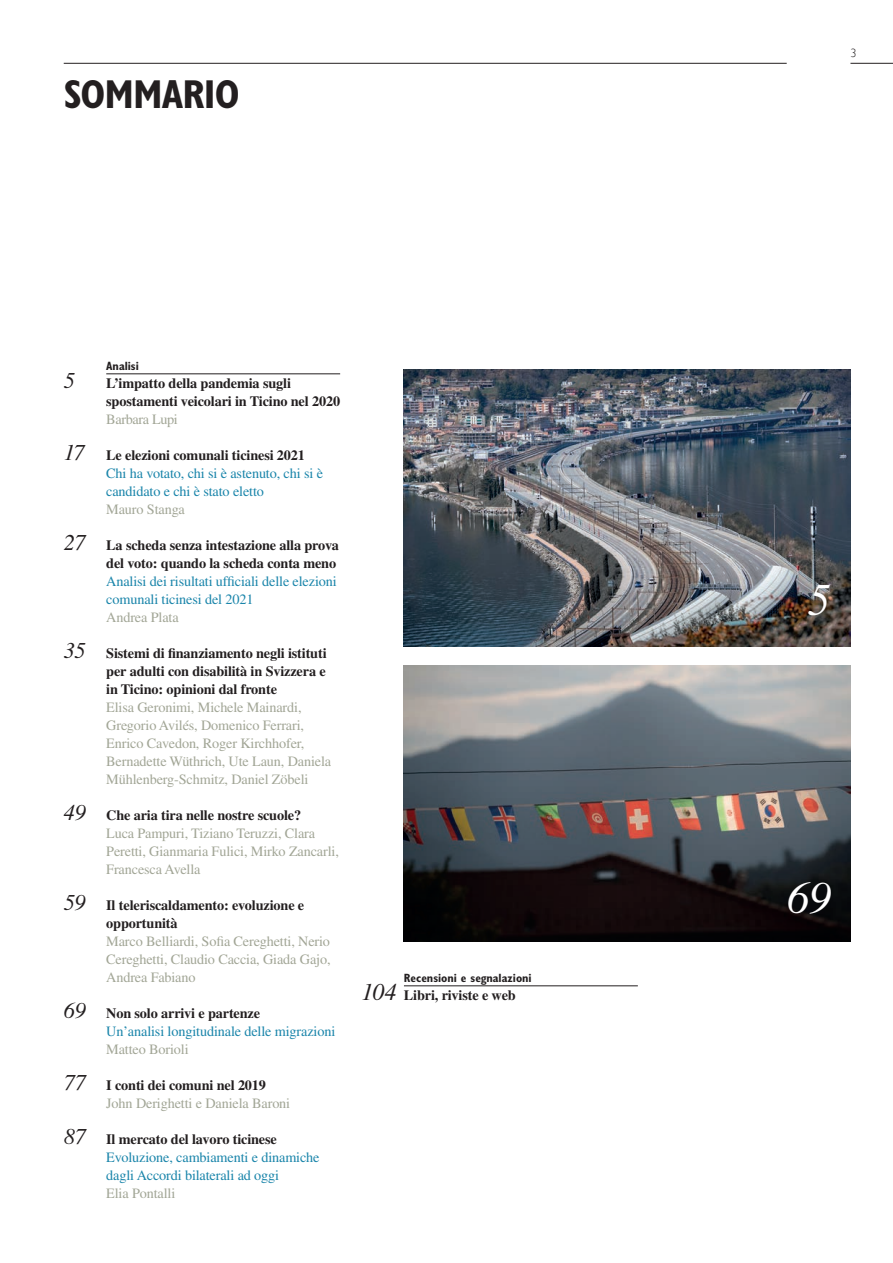
<style>
.page{position:relative;width:893px;height:1263px;background:#fff}
.page>*{position:absolute;margin:0;border:0;box-sizing:border-box;transform-origin:0 0}
.t1{font:italic 45px "Times LT Std";color:#fff}
.t2{font:700 condensed 40.5px "Gill Sans MT Std";letter-spacing:-.02em;color:#231f20}
.t3{font:italic 24px "Times LT Std";color:#231f20}
.t4{font:italic 22.5px "Times LT Std";letter-spacing:-.015em;color:#231f20}
.t5{font:14.25px/18px "Times LT Std";letter-spacing:-.01em;color:#a2a696}
.t6{font:700 14.25px/18px "Times LT Std";letter-spacing:-.01em;color:#231f20}
.t7{font:14.25px/18px "Times LT Std";letter-spacing:-.01em;color:#1a85aa}
.t8{font:700 condensed 12px "Gill Sans MT Std";color:#231f20}
.t9{font:300 12px "Gill Sans";color:#231f20}
</style>
<div class="page">
<hr style="left:64px;top:63px;width:723px;height:1px;background:#231f20">
<hr style="left:850px;top:63px;width:43px;height:1px;background:#231f20">
<hr style="left:106px;top:374px;width:234px;height:1px;background:#231f20">
<hr style="left:404px;top:986px;width:234px;height:1px;background:#231f20">
<img style="left:404px;top:370px;width:446px;height:276px">
<img style="left:404px;top:666px;width:446px;height:276px">
<h2 class="t2" style="left:64px;top:71px;width:177px">SOMMARIO</h2>
<h3 class="t4" style="left:64px;top:367px;width:13px">5</h3>
<h3 class="t4" style="left:64px;top:439px;width:23px">17</h3>
<h3 class="t4" style="left:64px;top:529px;width:24px">27</h3>
<h3 class="t4" style="left:64px;top:637px;width:23px">35</h3>
<h3 class="t4" style="left:64px;top:799px;width:24px">49</h3>
<h3 class="t4" style="left:64px;top:889px;width:23px">59</h3>
<h3 class="t4" style="left:64px;top:997px;width:24px">69</h3>
<h3 class="t4" style="left:64px;top:1069px;width:24px">77</h3>
<h3 class="t4" style="left:64px;top:1123px;width:24px">87</h3>
<p class="t8" style="left:106px;top:359px;width:34px">Analisi</p>
<p class="t6" style="left:106px;top:375px;width:235px">L’impatto della pandemia sugli spostamenti veicolari in Ticino nel 2020</p>
<p class="t5" style="left:106px;top:411px;width:73px">Barbara Lupi</p>
<p class="t6" style="left:106px;top:447px;width:200px">Le elezioni comunali ticinesi 2021</p>
<p class="t7" style="left:106px;top:465px;width:218px">Chi ha votato, chi si è astenuto, chi si è candidato e chi è stato eletto</p>
<p class="t5" style="left:106px;top:501px;width:80px">Mauro Stanga</p>
<p class="t6" style="left:106px;top:537px;width:234px">La scheda senza intestazione alla prova del voto: quando la scheda conta meno</p>
<p class="t7" style="left:106px;top:573px;width:232px">Analisi dei risultati ufficiali delle elezioni comunali ticinesi del 2021</p>
<p class="t5" style="left:106px;top:609px;width:74px">Andrea Plata</p>
<p class="t6" style="left:106px;top:645px;width:222px;text-align:justify">Sistemi di finanziamento negli istituti per adulti con disabilità in Svizzera e in Ticino: opinioni dal fronte</p>
<p class="t5" style="left:106px;top:699px;width:226px">Elisa Geronimi, Michele Mainardi, Gregorio Avilés, Domenico Ferrari, Enrico Cavedon, Roger Kirchhofer, Bernadette Wüthrich, Ute Laun, Daniela Mühlenberg-Schmitz, Daniel Zöbeli</p>
<p class="t6" style="left:106px;top:807px;width:196px">Che aria tira nelle nostre scuole?</p>
<p class="t5" style="left:106px;top:825px;width:234px">Luca Pampuri, Tiziano Teruzzi, Clara<br>Peretti, Gianmaria Fulici, Mirko Zancarli,<br>Francesca Avella</p>
<p class="t6" style="left:106px;top:897px;width:199px">Il teleriscaldamento: evoluzione e opportunità</p>
<p class="t5" style="left:106px;top:933px;width:226px;text-align:justify">Marco Belliardi, Sofia Cereghetti, Nerio Cereghetti, Claudio Caccia, Giada Gajo, Andrea Fabiano</p>
<p class="t6" style="left:106px;top:1005px;width:155px">Non solo arrivi e partenze</p>
<p class="t7" style="left:106px;top:1023px;width:231px">Un’analisi longitudinale delle migrazioni</p>
<p class="t5" style="left:106px;top:1041px;width:84px">Matteo Borioli</p>
<p class="t6" style="left:106px;top:1077px;width:161px">I conti dei comuni nel 2019</p>
<p class="t5" style="left:106px;top:1095px;width:185px">John Derighetti e Daniela Baroni</p>
<p class="t6" style="left:106px;top:1131px;width:172px">Il mercato del lavoro ticinese</p>
<p class="t7" style="left:106px;top:1149px;width:215px">Evoluzione, cambiamenti e dinamiche dagli Accordi bilaterali ad oggi</p>
<p class="t5" style="left:106px;top:1185px;width:71px">Elia Pontalli</p>
<p class="t8" style="left:404px;top:971px;width:129px">Recensioni e segnalazioni</p>
<p class="t6" style="left:404px;top:987px;width:113px">Libri, riviste e web</p>
<h3 class="t3" style="left:361px;top:978px;width:37px">104</h3>
<p class="t9" style="left:850px;top:46px;width:7px">3</p>
<h1 class="t1" style="left:808px;top:574px;width:24px">5</h1>
<h1 class="t1" style="left:787px;top:871px;width:46px">69</h1>
</div>
